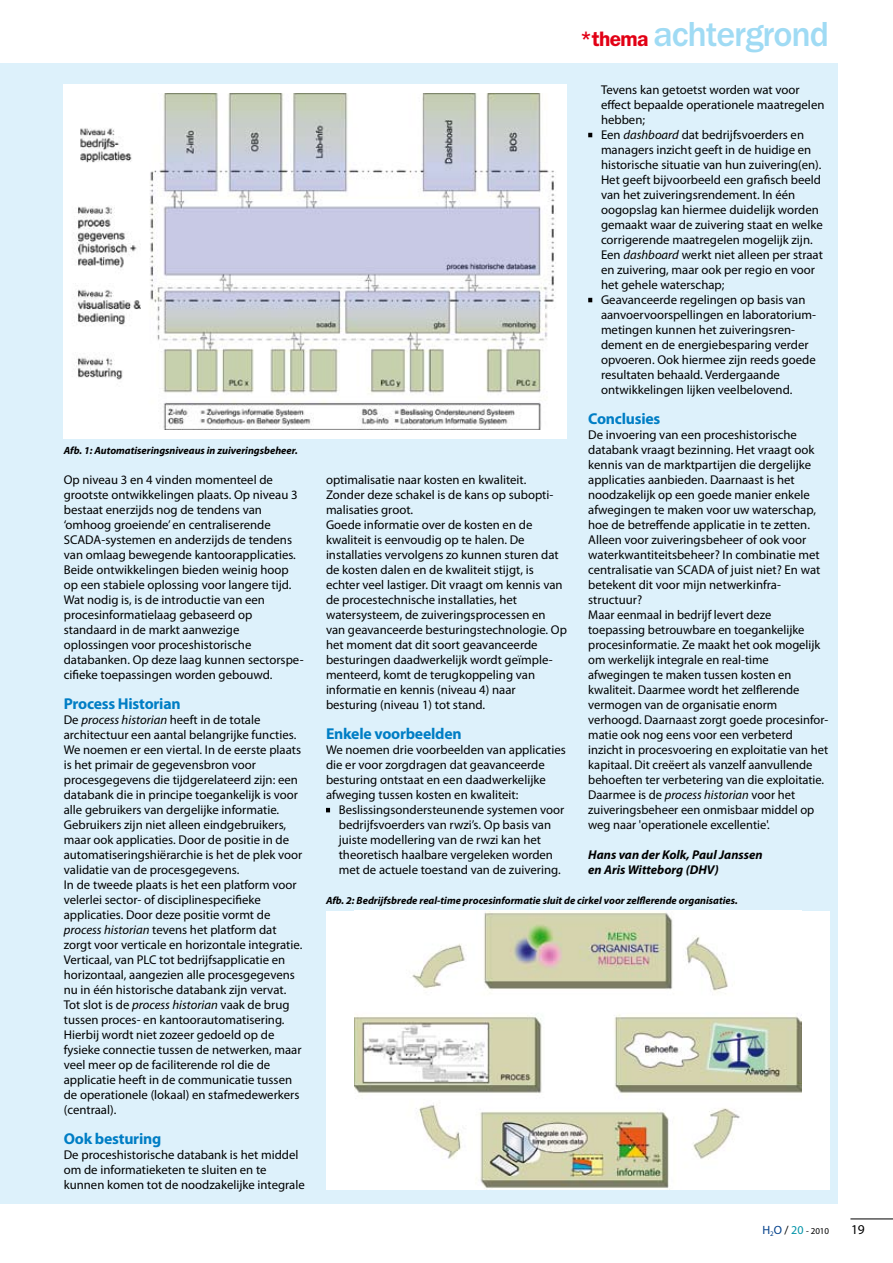
<style>
.page{position:relative;width:893px;height:1263px;background:#fff}
.page>*{position:absolute;margin:0;border:0;box-sizing:border-box;transform-origin:0 0}
.t1{font:500 36px "ITC Franklin Gothic Std";letter-spacing:-.03em;color:#a0dbf4}
.t2{font:700 15.75px "Myriad Pro";letter-spacing:-.015em;color:#007ec5}
.t3{font:13.5px "Myriad Pro";color:#000}
.t4{font:12.75px/15px "Myriad Pro";color:#000}
.t5{font:italic 700 12.75px/15px "Myriad Pro";color:#000}
.t6{font:italic 700 10.5px "Myriad Pro";color:#000}
.t7{font:9px "Myriad Pro";color:#000}
.s1{font-style:italic}
.s2{font-family:"ITC Franklin Gothic Std Hvy";font-size:6.75px}
.s3{font-weight:600;font-size:21px;color:#e20015}
.s4{font-size:12px;color:#003f8a}
.s5{font-size:12px}
.s6{font-size:12px;color:#0094a8}
</style>
<div class="page">
<hr style="left:850px;top:1219px;width:43px;height:1px;background:#000">
<div style="left:0;top:64px;width:838px;height:1140px;background:#ddf1fb"></div>
<svg style="left:326px;top:808px;width:4px;height:4px"></svg>
<svg style="left:588px;top:133px;width:4px;height:4px"></svg>
<svg style="left:588px;top:298px;width:4px;height:4px"></svg>
<div style="left:64px;top:85px;width:503px;height:354px;background:#fff"></div>
<img style="left:73px;top:94px;width:482px;height:336px">
<div style="left:326px;top:911px;width:503px;height:278px;background:#fff"></div>
<img style="left:354px;top:911px;width:447px;height:277px">
<p class="t6" style="left:64px;top:444px;width:236px">Afb. 1: Automatiseringsniveaus in zuiveringsbeheer.</p>
<p class="t4" style="left:64px;top:472px;width:235px">Op niveau 3 en 4 vinden momenteel de grootste ontwikkelingen plaats. Op niveau 3 bestaat enerzijds nog de tendens van ‘omhoog groeiende’ en centraliserende<br>SCADA</p>
<p class="t4" style="left:64px;top:532px;width:241px;text-indent:38px">-systemen en anderzijds de tendens van omlaag bewegende kantoorapplicaties.<br>Beide ontwikkelingen bieden weinig hoop op een stabiele oplossing voor langere tijd.<br>Wat nodig is, is de introductie van een procesinformatielaag gebaseerd op standaard in de markt aanwezige oplossingen voor proceshistorische databanken. Op deze laag kunnen sectorspe&shy;cifieke toepassingen worden gebouwd.</p>
<p class="t2" style="left:64px;top:695px;width:118px">Process Historian</p>
<p class="t4" style="left:64px;top:712px;width:240px">De <span class="s1">process historian</span> heeft in de totale architectuur een aantal belangrijke functies.<br>We noemen er een viertal. I n de eerste plaats is het primair de gegevensbron voor procesgegevens die tijdgerelateerd zijn: een databank die in principe toegankelijk is voor alle gebruikers van dergelijke informatie.<br>Gebruikers zijn niet alleen eindgebruikers, maar ook applicaties. Door de positie in de automatiseringshiërarchie is het de plek voor validatie van de procesgegevens.<br>I n de tweede plaats is het een platform voor velerlei sector- of disciplinespecifieke applicaties. Door deze positie vormt de <span class="s1">process historian</span> tevens het platform dat zorgt voor verticale en horizontale integratie.<br>Verticaal, van PLC tot bedrijfsapplicatie en horizontaal, aangezien alle procesgegevens nu in één historische databank zijn vervat.<br>Tot slot is de <span class="s1">process historian</span> vaak de brug tussen proces- en kantoorautomatisering.<br>H ierbij wordt niet zozeer gedoeld op de fysieke connectie tussen de netwerken, maar veel meer op de faciliterende rol die de applicatie heeft in de communicatie tussen de operationele (lokaal) en stafmedewerkers (centraal).</p>
<p class="t2" style="left:64px;top:1130px;width:99px">Ook besturing</p>
<p class="t4" style="left:64px;top:1147px;width:242px">De proceshistorische databank is het middel om de informatieketen te sluiten en te kunnen komen tot de noodzakelijke integrale</p>
<p class="t4" style="left:326px;top:472px;width:242px">optimalisatie naar kosten en kwaliteit.<br>Zonder deze schakel is de kans op subopti&shy;malisaties groot.<br>Goede informatie over de kosten en de kwaliteit is eenvoudig op te halen. De installaties vervolgens zo kunnen sturen dat de kosten dalen en de kwaliteit stijgt, is echter veel lastiger. Dit vraagt om kennis van de procestechnische installaties, het watersysteem, de zuiveringsprocessen en van geavanceerde besturingstechnologie. Op het moment dat dit soort geavanceerde besturingen daadwerkelijk wordt geïmple&shy;menteerd, komt de terugkoppeling van informatie en kennis (niveau 4) naar besturing (niveau 1) tot stand.</p>
<p class="t2" style="left:326px;top:725px;width:137px">Enkele voorbeelden</p>
<p class="t4" style="left:326px;top:742px;width:241px">We noemen drie voorbeelden van applicaties die er voor zorgdragen dat geavanceerde besturing ontstaat en een daadwerkelijke afweging tussen kosten en kwaliteit:</p>
<p class="t4" style="left:339px;top:802px;width:227px;text-indent:-13px"><span class="s2">•</span> Beslissingsondersteunende systemen voor bedrijfsvoerders van rwzi’s. Op basis van juiste modellering van de rwzi kan het theoretisch haalbare vergeleken worden met de actuele toestand van de zuivering.</p>
<h1 class="t1" style="left:580px;top:14px;width:251px"><span class="s3">*thema</span> achtergrond</h1>
<p class="t4" style="left:601px;top:82px;width:225px">Tevens kan getoetst worden wat voor effect bepaalde operationele maatregelen hebben;</p>
<p class="t4" style="left:601px;top:127px;width:223px;text-indent:-13px"><span class="s2">•</span> Een <span class="s1">dashboard</span> dat bedrijfsvoerders en managers inzicht geeft in de huidige en historische situatie van hun zuivering(en).<br>Het geeft bijvoorbeeld een grafisch beeld van het zuiveringsrendement. I n één oogopslag kan hiermee duidelijk worden gemaakt waar de zuivering staat en welke corrigerende maatregelen mogelijk zijn.<br>Een <span class="s1">dashboard</span> werkt niet alleen per straat en zuivering, maar ook per regio en voor het gehele waterschap;</p>
<p class="t4" style="left:601px;top:292px;width:217px;text-indent:-13px"><span class="s2">•</span> Geavanceerde regelingen op basis van aanvoervoorspellingen en laboratorium&shy;metingen kunnen het zuiveringsren&shy;dement en de energiebesparing verder opvoeren. Ook hiermee zijn reeds goede resultaten behaald. Verdergaande ontwikkelingen lijken veelbelovend.</p>
<p class="t2" style="left:588px;top:410px;width:74px">Conclusies</p>
<p class="t4" style="left:588px;top:427px;width:233px">De invoering van een proceshistorische databank vraagt bezinning. Het vraagt ook kennis van de marktpartijen die dergelijke applicaties aanbieden. Daarnaast is het noodzakelijk op een goede manier enkele afwegingen te maken voor uw waterschap, hoe de betreffende applicatie in te zetten.<br>Alleen voor zuiveringsbeheer of ook voor waterkwantiteitsbeheer? I n combinatie met centralisatie van SCADA</p>
<p class="t4" style="left:588px;top:562px;width:241px;text-indent:129px">of juist niet? En wat betekent dit voor mijn netwerkinfra&shy;structuur?<br>Maar eenmaal in bedrijf levert deze toepassing betrouwbare en toegankelijke procesinformatie. Ze maakt het ook mogelijk om werkelijk integrale en real-time afwegingen te maken tussen kosten en kwaliteit. Daarmee wordt het zelflerende vermogen van de organisatie enorm verhoogd. Daarnaast zorgt goede procesinfor&shy;matie ook nog eens voor een verbeterd inzicht in procesvoering en exploitatie van het kapitaal. Dit creëert als vanzelf aanvullende behoeften ter verbetering van die exploitatie.<br>Daarmee is de <span class="s1">process historian</span> voor het zuiveringsbeheer een onmisbaar middel op weg naar 'operationele excellentie'.</p>
<p class="t5" style="left:588px;top:847px;width:176px">Hans van der Kolk, Paul Janssen en Aris Witteborg (DHV)</p>
<p class="t6" style="left:326px;top:894px;width:413px">Afb. 2: Bedrijfsbrede real-time procesinformatie sluit de cirkel voor zelflerende organisaties.</p>
<p class="t7" style="left:762px;top:1226px;width:68px"><span class="s4">H</span> <sub>2</sub><span class="s4">O</span> <span class="s5">/</span> <span class="s6">20</span> - 2010</p>
<p class="t3" style="left:851px;top:1222px;width:15px">19</p>
</div>
